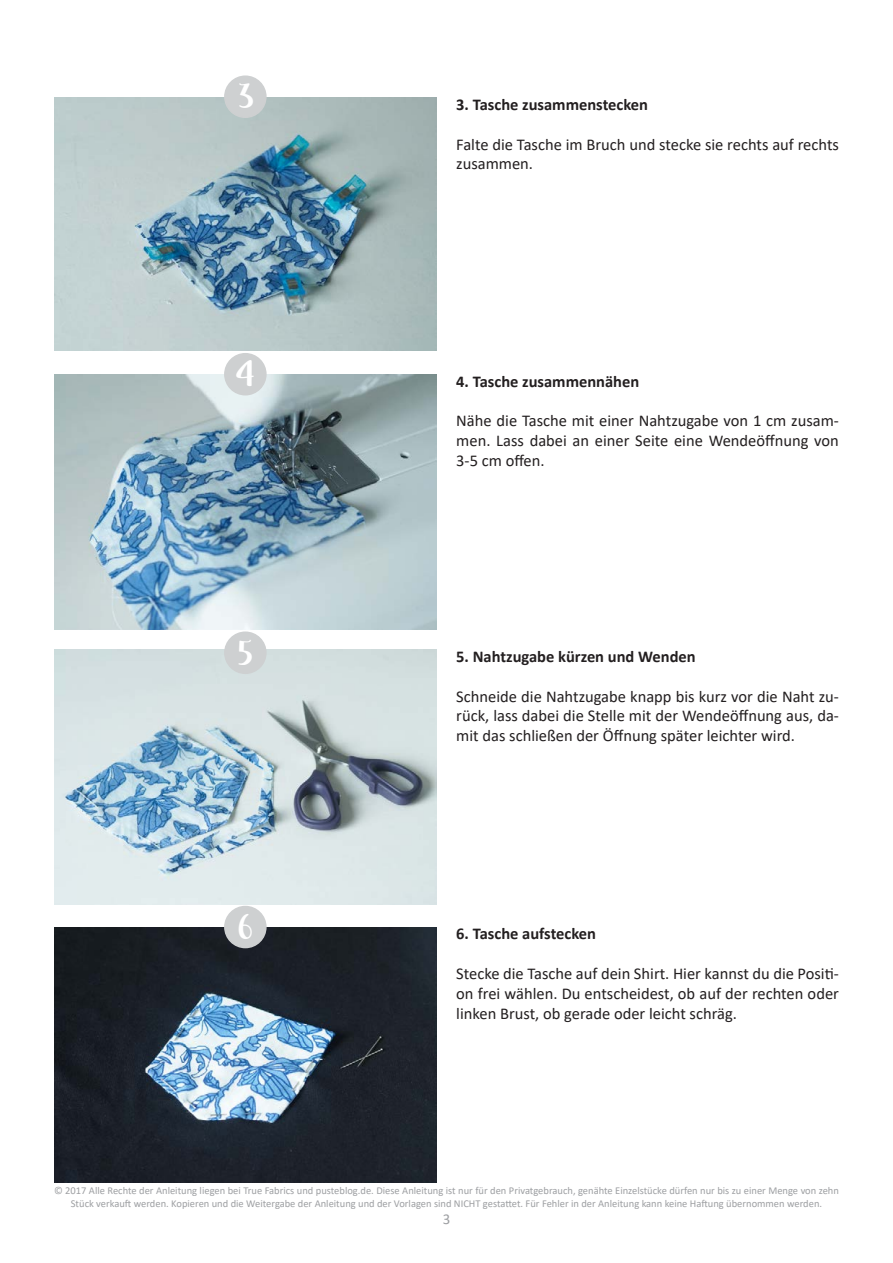
<style>
.page{position:relative;width:893px;height:1263px;background:#fff}
.page>*{position:absolute;margin:0;border:0;box-sizing:border-box;transform-origin:0 0}
.t1{font:33px "Autumnin November";color:#fff}
.t2{font:16.5px/19.8px "Calibri";color:#231f20;text-align:justify}
.t3{font:700 16.5px "Calibri";color:#231f20}
.t4{font:15px "Calibri";color:#9d9fa2}
.t5{font:10.5px/12.6px "Calibri";color:#9d9fa2;text-align:center}
</style>
<div class="page">
<img style="left:54px;top:374px;width:383px;height:255px">
<img style="left:54px;top:98px;width:383px;height:253px">
<img style="left:54px;top:649px;width:383px;height:256px">
<img style="left:54px;top:927px;width:383px;height:255px">
<div style="left:225px;top:76px;width:41px;height:41px;background:#ced0d1;border-radius:50%"></div>
<div style="left:224px;top:75px;width:43px;height:43px;border:2px solid #ced0d1;border-radius:50%"></div>
<div style="left:225px;top:354px;width:41px;height:41px;background:#ced0d1;border-radius:50%"></div>
<div style="left:224px;top:353px;width:43px;height:42px;border:2px solid #ced0d1;border-radius:50%"></div>
<div style="left:225px;top:632px;width:41px;height:41px;background:#ced0d1;border-radius:50%"></div>
<div style="left:224px;top:631px;width:43px;height:43px;border:2px solid #ced0d1;border-radius:50%"></div>
<div style="left:225px;top:906px;width:41px;height:41px;background:#ced0d1;border-radius:50%"></div>
<div style="left:224px;top:906px;width:43px;height:42px;border:2px solid #ced0d1;border-radius:50%"></div>
<p class="t1" style="left:238px;top:77px;width:18px">3</p>
<p class="t1" style="left:235px;top:356px;width:21px">4</p>
<p class="t1" style="left:237px;top:634px;width:18px">5</p>
<p class="t1" style="left:238px;top:908px;width:17px">6</p>
<p class="t3" style="left:456px;top:93px;width:193px">3. Tasche zusammenstecken</p>
<p class="t2" style="left:456px;top:134px;width:384px">Falte die Tasche im Bruch und stecke sie rechts auf rechts zusammen.</p>
<p class="t3" style="left:456px;top:369px;width:185px">4. Tasche zusammennähen</p>
<p class="t2" style="left:456px;top:410px;width:384px">Nähe die Tasche mit einer Nahtzugabe von 1 cm zusam&shy;men. Lass dabei an einer Seite eine Wendeöffnung von 3-5 cm offen.</p>
<p class="t3" style="left:456px;top:645px;width:241px">5. Nahtzugabe kürzen und Wenden</p>
<p class="t2" style="left:456px;top:686px;width:384px">Schneide die Nahtzugabe knapp bis kurz vor die Naht zu&shy;rück, lass dabei die Stelle mit der Wendeöffnung aus, da&shy;mit das schließen der Öffnung später leichter wird.</p>
<p class="t3" style="left:456px;top:922px;width:141px">6. Tasche aufstecken</p>
<p class="t2" style="left:456px;top:963px;width:384px">Stecke die Tasche auf dein Shirt. Hier kannst du die Positi&shy;on frei wählen. Du entscheidest, ob auf der rechten oder linken Brust, ob gerade oder leicht schräg.</p>
<p class="t5" style="left:54px;top:1184px;width:786px">© 2017 Alle Rechte der Anleitung liegen bei True Fabrics und pusteblog.de. Diese Anleitung ist nur für den Privatgebrauch, genähte Einzelstücke dürfen nur bis zu einer Menge von zehn<br>Stück verkauft werden. Kopieren und die Weitergabe der Anleitung und der Vorlagen sind NICHT gestattet. Für Fehler in der Anleitung kann keine Haftung übernommen werden.</p>
<p class="t4" style="left:443px;top:1209px;width:9px">3</p>
</div>
